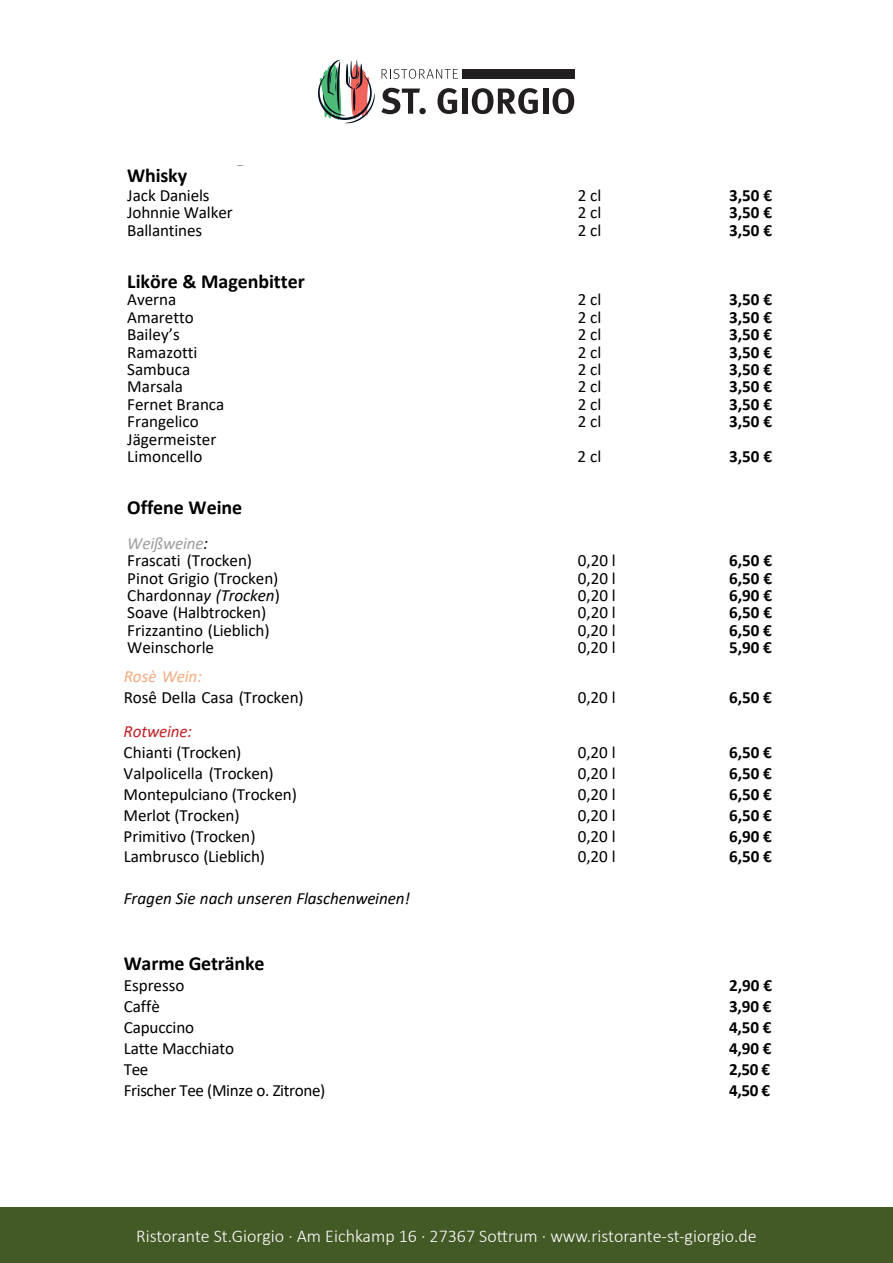
<style>
.page{position:relative;width:893px;height:1263px;background:#fff}
.page>*{position:absolute;margin:0;border:0;box-sizing:border-box;transform-origin:0 0}
.t1{font:700 19.95px "Calibri";letter-spacing:-.005em;color:#000001}
.t2{font:300 18px "Calibri";color:#fff}
.t3{font:17.1px/17.4px "Calibri";letter-spacing:-.005em;color:#000001}
.t4{font:700 17.1px "Calibri";color:#000001}
.t5{font:italic 17.1px "Calibri";letter-spacing:-.005em;color:#000001}
.t6{font:italic 17.1px "Calibri";color:#f4aa7f}
.t7{font:italic 17.1px "Calibri";letter-spacing:-.01em;color:#c22025}
.s1{font-style:italic;color:#9a9d9e}
.s2{font-style:italic}
</style>
<div class="page">
<svg style="left:318px;top:60px;width:57px;height:63px"></svg>
<svg style="left:381px;top:88px;width:39px;height:26px"></svg>
<div style="left:419px;top:108px;width:7px;height:6px;background:#231f20;border-radius:50%"></div>
<svg style="left:437px;top:88px;width:20px;height:26px"></svg>
<div style="left:462px;top:89px;width:5px;height:25px;background:#231f20"></div>
<svg style="left:472px;top:88px;width:66px;height:26px"></svg>
<div style="left:543px;top:89px;width:5px;height:25px;background:#231f20"></div>
<svg style="left:552px;top:88px;width:22px;height:26px"></svg>
<svg style="left:382px;top:69px;width:76px;height:10px"></svg>
<div style="left:462px;top:69px;width:112px;height:10px;background:#231f20"></div>
<div style="left:0;top:1208px;width:893px;height:55px;background:#435926"></div>
<p class="t1" style="left:127px;top:168px;width:61px">Whisky</p>
<p class="t3" style="left:127px;top:188px;width:84px">Jack Daniels</p>
<p class="t3" style="left:578px;top:188px;width:25px">2 cl</p>
<p class="t4" style="left:729px;top:189px;width:44px">3,50 €</p>
<p class="t3" style="left:127px;top:205px;width:107px">Johnnie Walker</p>
<p class="t3" style="left:578px;top:205px;width:25px">2 cl</p>
<p class="t4" style="left:729px;top:207px;width:44px">3,50 €</p>
<p class="t3" style="left:127px;top:223px;width:76px">Ballantines</p>
<p class="t3" style="left:578px;top:223px;width:25px">2 cl</p>
<p class="t4" style="left:729px;top:224px;width:44px">3,50 €</p>
<p class="t1" style="left:127px;top:274px;width:179px">Liköre &amp; Magenbitter</p>
<p class="t3" style="left:127px;top:292px;width:51px">Averna</p>
<p class="t3" style="left:578px;top:292px;width:25px">2 cl</p>
<p class="t4" style="left:729px;top:294px;width:44px">3,50 €</p>
<p class="t3" style="left:127px;top:310px;width:68px">Amaretto</p>
<p class="t3" style="left:578px;top:310px;width:25px">2 cl</p>
<p class="t4" style="left:729px;top:311px;width:44px">3,50 €</p>
<p class="t3" style="left:127px;top:327px;width:54px">Bailey’s</p>
<p class="t3" style="left:578px;top:327px;width:25px">2 cl</p>
<p class="t4" style="left:729px;top:328px;width:44px">3,50 €</p>
<p class="t3" style="left:127px;top:345px;width:72px">Ramazotti</p>
<p class="t3" style="left:578px;top:345px;width:25px">2 cl</p>
<p class="t4" style="left:729px;top:346px;width:44px">3,50 €</p>
<p class="t3" style="left:127px;top:362px;width:65px">Sambuca</p>
<p class="t3" style="left:578px;top:362px;width:25px">2 cl</p>
<p class="t4" style="left:729px;top:363px;width:44px">3,50 €</p>
<p class="t3" style="left:127px;top:379px;width:57px">Marsala</p>
<p class="t3" style="left:578px;top:379px;width:25px">2 cl</p>
<p class="t4" style="left:729px;top:381px;width:44px">3,50 €</p>
<p class="t3" style="left:127px;top:397px;width:99px">Fernet Branca</p>
<p class="t3" style="left:578px;top:397px;width:25px">2 cl</p>
<p class="t4" style="left:729px;top:398px;width:44px">3,50 €</p>
<p class="t3" style="left:127px;top:414px;width:73px">Frangelico</p>
<p class="t3" style="left:578px;top:414px;width:25px">2 cl</p>
<p class="t4" style="left:729px;top:415px;width:44px">3,50 €</p>
<p class="t3" style="left:127px;top:432px;width:91px">Jägermeister<br>Limoncello</p>
<p class="t3" style="left:578px;top:449px;width:25px">2 cl</p>
<p class="t4" style="left:729px;top:450px;width:44px">3,50 €</p>
<p class="t1" style="left:127px;top:500px;width:116px">Offene Weine</p>
<p class="t3" style="left:127px;top:536px;width:126px"><span class="s1">Weißweine</span><span class="s2">:<br></span>Frascati (Trocken)</p>
<p class="t3" style="left:578px;top:553px;width:40px">0,20 l</p>
<p class="t4" style="left:729px;top:554px;width:44px">6,50 €</p>
<p class="t3" style="left:127px;top:571px;width:153px">Pinot Grigio (Trocken)</p>
<p class="t3" style="left:578px;top:571px;width:40px">0,20 l</p>
<p class="t4" style="left:729px;top:572px;width:44px">6,50 €</p>
<p class="t3" style="left:127px;top:588px;width:154px">Chardonna<span class="s2">y (Trocken</span>)</p>
<p class="t3" style="left:578px;top:588px;width:40px">0,20 l</p>
<p class="t4" style="left:729px;top:589px;width:44px">6,90 €</p>
<p class="t3" style="left:127px;top:605px;width:141px">Soave (Halbtrocken)</p>
<p class="t3" style="left:578px;top:605px;width:40px">0,20 l</p>
<p class="t4" style="left:729px;top:607px;width:44px">6,50 €</p>
<p class="t3" style="left:127px;top:623px;width:144px">Frizzantino (Lieblich)</p>
<p class="t3" style="left:578px;top:623px;width:40px">0,20 l</p>
<p class="t4" style="left:729px;top:624px;width:44px">6,50 €</p>
<p class="t3" style="left:127px;top:640px;width:88px">Weinschorle</p>
<p class="t3" style="left:578px;top:640px;width:40px">0,20 l</p>
<p class="t4" style="left:729px;top:641px;width:44px">5,90 €</p>
<p class="t6" style="left:124px;top:670px;width:80px">Rosè Wein:</p>
<p class="t3" style="left:124px;top:690px;width:182px">Rosê Della Casa (Trocken)</p>
<p class="t3" style="left:578px;top:690px;width:40px">0,20 l</p>
<p class="t4" style="left:729px;top:691px;width:44px">6,50 €</p>
<p class="t7" style="left:124px;top:725px;width:70px">Rotweine:</p>
<p class="t3" style="left:124px;top:745px;width:119px">Chianti (Trocken)</p>
<p class="t3" style="left:578px;top:745px;width:40px">0,20 l</p>
<p class="t4" style="left:729px;top:746px;width:44px">6,50 €</p>
<p class="t3" style="left:124px;top:766px;width:152px">Valpolicella (Trocken)</p>
<p class="t3" style="left:578px;top:766px;width:40px">0,20 l</p>
<p class="t4" style="left:729px;top:767px;width:44px">6,50 €</p>
<p class="t3" style="left:124px;top:787px;width:175px">Montepulciano (Trocken)</p>
<p class="t3" style="left:578px;top:787px;width:40px">0,20 l</p>
<p class="t4" style="left:729px;top:788px;width:44px">6,50 €</p>
<p class="t3" style="left:124px;top:808px;width:117px">Merlot (Trocken)</p>
<p class="t3" style="left:578px;top:808px;width:40px">0,20 l</p>
<p class="t4" style="left:729px;top:809px;width:44px">6,50 €</p>
<p class="t3" style="left:124px;top:829px;width:133px">Primitivo (Trocken)</p>
<p class="t3" style="left:578px;top:829px;width:40px">0,20 l</p>
<p class="t4" style="left:729px;top:830px;width:44px">6,90 €</p>
<p class="t3" style="left:124px;top:849px;width:143px">Lambrusco (Lieblich)</p>
<p class="t3" style="left:578px;top:849px;width:40px">0,20 l</p>
<p class="t4" style="left:729px;top:851px;width:44px">6,50 €</p>
<p class="t5" style="left:124px;top:892px;width:288px">Fragen Sie nach unseren Flaschenweinen!</p>
<p class="t1" style="left:124px;top:956px;width:142px">Warme Getränke</p>
<p class="t3" style="left:124px;top:978px;width:62px">Espresso</p>
<p class="t4" style="left:729px;top:979px;width:44px">2,90 €</p>
<p class="t3" style="left:124px;top:999px;width:38px">Caffè</p>
<p class="t4" style="left:729px;top:1000px;width:44px">3,90 €</p>
<p class="t3" style="left:124px;top:1020px;width:72px">Capuccino</p>
<p class="t4" style="left:729px;top:1021px;width:44px">4,50 €</p>
<p class="t3" style="left:124px;top:1041px;width:112px">Latte Macchiato</p>
<p class="t4" style="left:729px;top:1042px;width:44px">4,90 €</p>
<p class="t3" style="left:124px;top:1062px;width:26px">Tee</p>
<p class="t4" style="left:729px;top:1063px;width:43px">2,50 €</p>
<p class="t3" style="left:124px;top:1082px;width:203px">Frischer Tee (Minze o. Zitrone)</p>
<p class="t4" style="left:729px;top:1084px;width:43px">4,50 €</p>
<p class="t2" style="left:136px;top:1225px;width:622px">Ristorante St.Giorgio · Am Eichkamp 16 · 27367 Sottrum · www.ristorante-st-giorgio.de</p>
</div>
